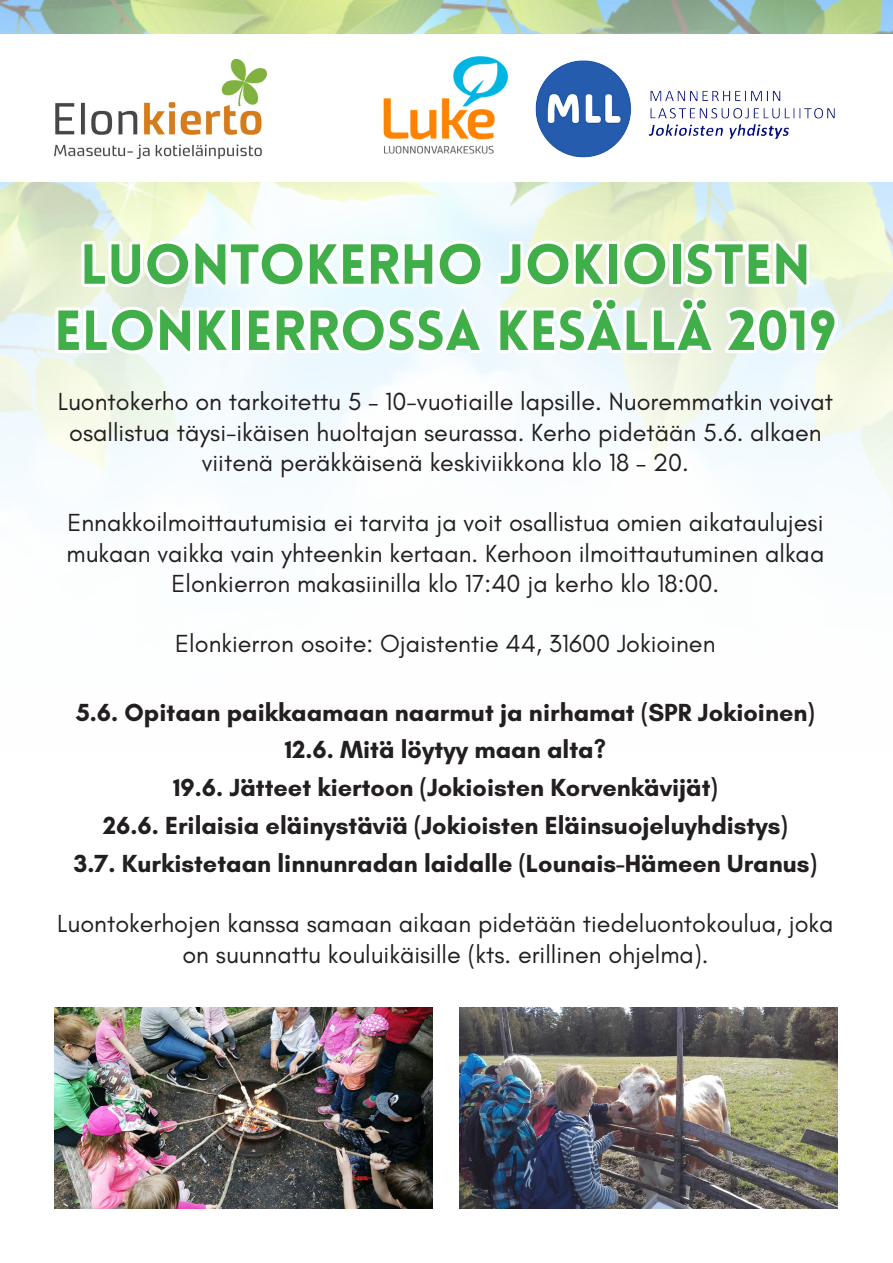
<style>
.page{position:relative;width:893px;height:1263px;background:#fff}
.page>*{position:absolute;margin:0;border:0;box-sizing:border-box;transform-origin:0 0}
.t1{font:900 55.2px "Lovelo";color:#40ae49}
.t2{font:25.2px/30.3px "Glacial Indifference";color:#231f20;text-align:center}
.t3{font:700 25.2px "Glacial Indifference";color:#231f20}
</style>
<div class="page">
<img style="left:0;top:0;width:893px;height:513px">
<div style="left:0;top:34px;width:893px;height:148px;background:#fff"></div>
<img style="left:55px;top:60px;width:211px;height:55px">
<img style="left:384px;top:56px;width:124px;height:59px">
<img style="left:535px;top:60px;width:300px;height:55px">
<svg style="left:52px;top:115px;width:789px;height:244px"></svg>
<img style="left:54px;top:1007px;width:379px;height:202px">
<img style="left:459px;top:1007px;width:378px;height:202px">
<p class="t1" style="left:80px;top:232px;width:732px">LUONTOKERHO JOKIOISTEN</p>
<p class="t1" style="left:54px;top:298px;width:784px">ELONKIERROSSA KESÄLLÄ 2019</p>
<p class="t2" style="left:58px;top:387px;width:777px">Luontokerho on tarkoitettu 5 – 10-vuotiaille lapsille. Nuoremmatkin voivat osallistua täysi-ikäisen huoltajan seurassa. Kerho pidetään 5.6. alkaen viitenä peräkkäisenä keskiviikkona klo 18 – 20.</p>
<p class="t2" style="left:66px;top:508px;width:759px">Ennakkoilmoittautumisia ei tarvita ja voit osallistua omien aikataulujesi mukaan vaikka vain yhteenkin kertaan. Kerhoon ilmoittautuminen alkaa<br>Elonkierron makasiinilla klo 17:40 ja kerho klo 18:00.</p>
<p class="t2" style="left:175px;top:629px;width:542px">Elonkierron osoite: Ojaistentie 44, 31600 Jokioinen</p>
<p class="t3" style="left:76px;top:696px;width:740px">5.6. Opitaan paikkaamaan naarmut ja nirhamat (SPR Jokioinen)</p>
<p class="t3" style="left:285px;top:734px;width:323px">12.6. Mitä löytyy maan alta?</p>
<p class="t3" style="left:173px;top:772px;width:546px">19.6. Jätteet kiertoon (Jokioisten Korvenkävijät)</p>
<p class="t3" style="left:103px;top:810px;width:686px">26.6. Erilaisia eläinystäviä (Jokioisten Eläinsuojeluyhdistys)</p>
<p class="t3" style="left:74px;top:848px;width:744px">3.7. Kurkistetaan linnunradan laidalle (Lounais-Hämeen Uranus)</p>
<p class="t2" style="left:57px;top:909px;width:778px">Luontokerhojen kanssa samaan aikaan pidetään tiedeluontokoulua, joka</p>
<p class="t2" style="left:182px;top:939px;width:528px">on suunnattu kouluikäisille (kts. erillinen ohjelma).</p>
</div>
